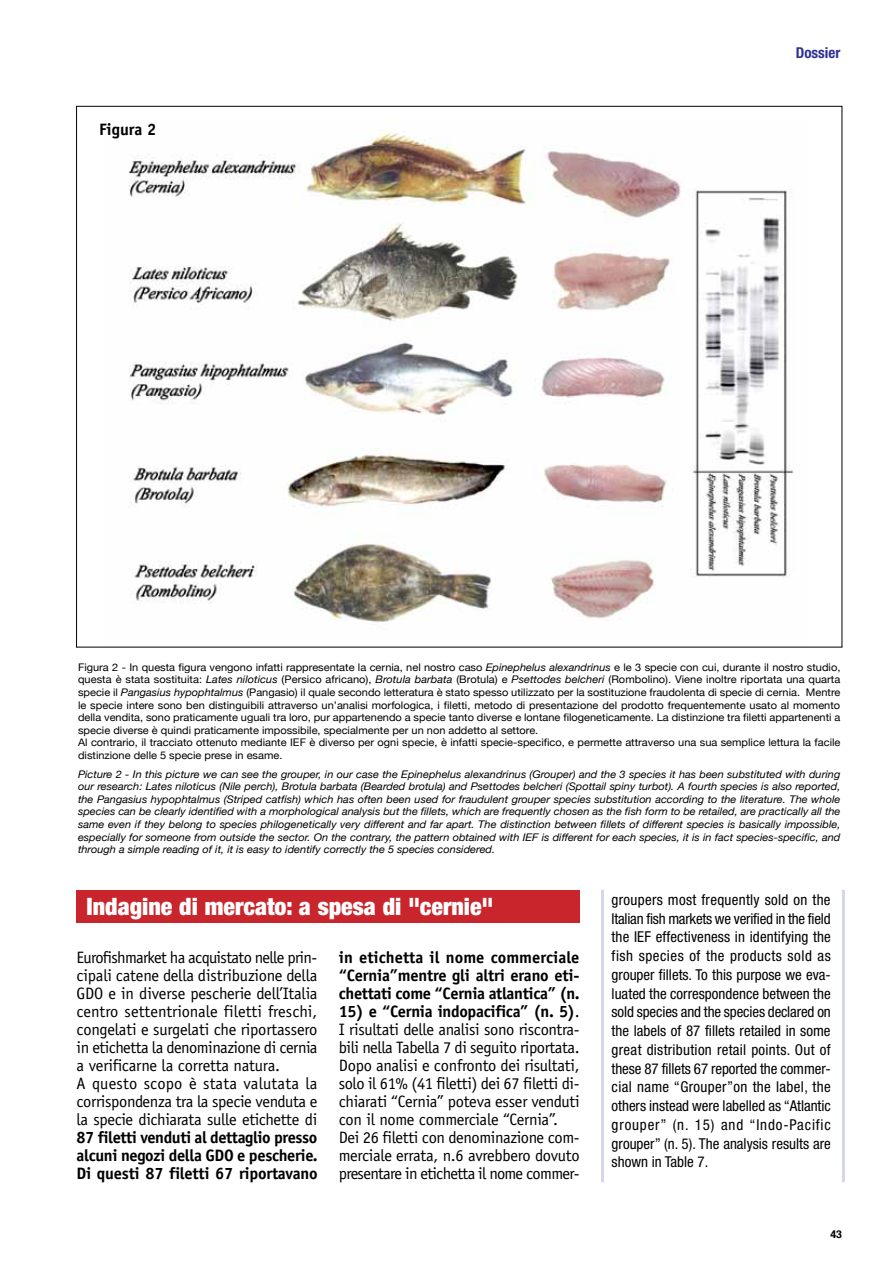
<style>
.page{position:relative;width:893px;height:1263px;background:#fff}
.page>*{position:absolute;margin:0;border:0;box-sizing:border-box;transform-origin:0 0}
.t1{font:900 condensed 24px "Helvetica Neue";color:#fff}
.t2{font:16.5px/18px "Officina Sans";letter-spacing:-.02em;color:#000}
.t3{font:700 16.5px/18px "Officina Sans";letter-spacing:-.02em;color:#000;text-align:justify}
.t4{font:condensed 15px/18.8px "Helvetica Neue";color:#000;text-align:justify}
.t5{font:700 condensed 15px "Helvetica Neue";color:#2e3192}
.t6{font:700 condensed 10.8px "Helvetica Neue";color:#000;scale:1.11 1}
.t7{font:10.5px/12.6px "Helvetica Neue";color:#000;scale:1.05 1}
.t8{font:italic 10.5px/12.6px "Helvetica Neue";color:#000;text-align:justify;scale:1.05 1}
.s1{font-style:italic}
.s2{font-weight:700}
</style>
<div class="page">
<div style="left:77px;top:890px;width:503px;height:33px;background:#c9252c"></div>
<img style="left:128px;top:130px;width:666px;height:492px">
<hr style="left:842px;top:890px;width:3px;height:292px;background:#d5d6e9">
<hr style="left:601px;top:890px;width:3px;height:292px;background:#d5d6e9">
<h2 class="t3" style="left:99px;top:120px;width:59px">Figura 2</h2>
<h3 class="t5" style="left:796px;top:44px;width:46px">Dossier</h3>
<p class="t7" style="left:78px;top:660px;width:728px">Figura 2 - In questa figura vengono infatti rappresentate la cernia, nel nostro caso <span class="s1">Epinephelus alexandrinus</span> e le 3 specie con cui, durante il nostro studio, questa è stata sostituita: <span class="s1">Lates niloticus</span> (Persico africano), <span class="s1">Brotula barbata</span> (Brotula) e <span class="s1">Psettodes belcheri</span> (Rombolino). Viene inoltre riportata una quarta specie il <span class="s1">Pangasius hypophtalmus</span> (Pangasio) il quale secondo letteratura è stato spesso utilizzato per la sostituzione fraudolenta di specie di cernia. Mentre le specie intere sono ben distinguibili attraverso un’analisi morfologica, i filetti, metodo di presentazione del prodotto frequentemente usato al momento della vendita, sono praticamente uguali tra loro, pur appartenendo a specie tanto diverse e lontane filogeneticamente. La distinzione tra filetti appartenenti a specie diverse è quindi praticamente impossibile, specialmente per un non addetto al settore.<br>Al contrario, il tracciato ottenuto mediante IEF è diverso per ogni specie, è infatti specie-specifico, e permette attraverso una sua semplice lettura la facile distinzione delle 5 specie prese in esame.</p>
<p class="t8" style="left:78px;top:767px;width:728px">Picture 2 - In this picture we can see the grouper, in our case the Epinephelus alexandrinus (Grouper) and the 3 species it has been substituted with during our research: Lates niloticus (Nile perch), Brotula barbata (Bearded brotula) and Psettodes belcheri (Spottail spiny turbot). A fourth species is also reported, the Pangasius hypophtalmus (Striped catfish) which has often been used for fraudulent grouper species substitution according to the literature. The whole species can be clearly identified with a morphological analysis but the fillets, which are frequently chosen as the fish form to be retailed, are practically all the same even if they belong to species philogenetically very different and far apart. The distinction between fillets of different species is basically impossible, especially for someone from outside the sector. On the contrary, the pattern obtained with IEF is different for each species, it is in fact species-specific, and through a simple reading of it, it is easy to identify correctly the 5 species considered.</p>
<p class="t4" style="left:612px;top:890px;width:221px">groupers most frequently sold on the Italian fish markets we verified in the field the IEF effectiveness in identifying the fish species of the products sold as grouper fillets. To this purpose we eva&shy;luated the correspondence between the sold species and the species declared on the labels of 87 fillets retailed in some great distribution retail points. Out of these 87 fillets 67 reported the commer&shy;cial name “Grouper”on the label, the others instead were labelled as “Atlantic grouper” (n. 15) and “Indo-Pacific grouper” (n. 5). The analysis results are shown in Table 7.</p>
<h1 class="t1" style="left:87px;top:892px;width:408px">Indagine di mercato: a spesa di "cernie"</h1>
<p class="t2" style="left:77px;top:948px;width:243px">Eurofishmarket ha acquistato nelle prin&shy;cipali catene della distribuzione della GDO e in diverse pescherie dell’Italia centro settentrionale filetti freschi, congelati e surgelati che riportassero in etichetta la denominazione di cernia a verificarne la corretta natura.<br>A questo scopo è stata valutata la corrispondenza tra la specie venduta e la specie dichiarata sulle etichette di</p>
<h2 class="t3" style="left:77px;top:1128px;width:243px">87 filetti venduti al dettaglio presso alcuni negozi della GDO e pescherie.<br>Di questi 87 filetti 67 riportavano</h2>
<h2 class="t3" style="left:339px;top:949px;width:243px">in etichetta il nome commerciale “Cernia”mentre gli altri erano eti&shy;chettati come “Cernia atlantica” (n.</h2>
<p class="t2" style="left:339px;top:1003px;width:242px"><span class="s2">15) e “Cernia indopacifica” (n. 5)</span>.<br>I risultati delle analisi sono riscontra&shy;bili nella Tabella 7 di seguito riportata.<br>Dopo analisi e confronto dei risultati, solo il 61% (41 filetti) dei 67 filetti di&shy;chiarati “Cernia” poteva esser venduti con il nome commerciale “Cernia”.<br>Dei 26 filetti con denominazione com&shy;merciale errata, n.6 avrebbero dovuto presentare in etichetta il nome commer-</p>
<p class="t6" style="left:830px;top:1228px;width:12px">43</p>
</div>
